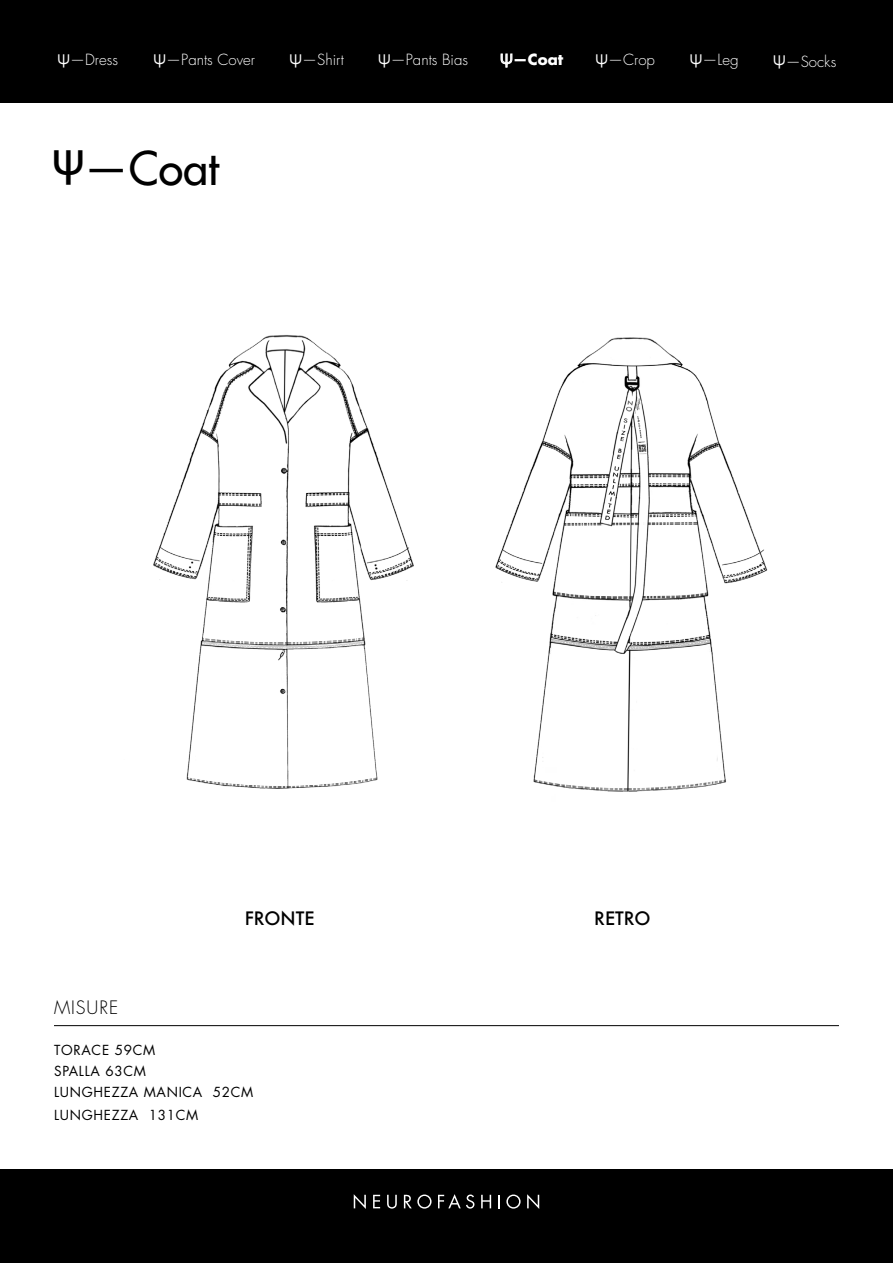
<style>
.page{position:relative;width:893px;height:1263px;background:#fff}
.page>*{position:absolute;margin:0;border:0;box-sizing:border-box;transform-origin:0 0}
.t1{font:500 45.15px "Futura Std";color:#000}
.t2{font:500 18px "Futura";color:#000}
.t3{font:300 18px "Futura Std";letter-spacing:.05em;color:#000}
.t4{font:300 15px "Futura Std";color:#fff}
.t5{font:700 15px "Futura Std";color:#fff}
.t6{font:13.5px/21.6px "Futura Std";letter-spacing:.05em;color:#000}
.s1{font-family:"ST Heiti TC";font-size:18px}
.s2{font-family:"ST Heiti TC";font-weight:300;font-size:18px}
</style>
<div class="page">
<div style="left:0;top:1169px;width:893px;height:94px;background:#000"></div>
<div style="left:0;top:0;width:893px;height:102px;background:#000"></div>
<hr style="left:54px;top:1025px;width:785px;height:1px;background:#000">
<svg style="left:354px;top:1194px;width:12px;height:15px"></svg>
<svg style="left:373px;top:1195px;width:7px;height:13px"></svg>
<svg style="left:387px;top:1195px;width:10px;height:13px"></svg>
<svg style="left:404px;top:1194px;width:28px;height:14px"></svg>
<svg style="left:438px;top:1194px;width:36px;height:14px"></svg>
<svg style="left:481px;top:1195px;width:10px;height:13px"></svg>
<svg style="left:498px;top:1195px;width:2px;height:13px"></svg>
<svg style="left:506px;top:1194px;width:15px;height:14px"></svg>
<svg style="left:527px;top:1194px;width:12px;height:15px"></svg>
<img style="left:153px;top:335px;width:261px;height:454px">
<img style="left:495px;top:337px;width:273px;height:455px">
<p class="t4" style="left:57px;top:51px;width:62px"><span class="s1">ψ</span>—Dress</p>
<p class="t4" style="left:153px;top:51px;width:103px"><span class="s1">ψ</span>—Pants Cover</p>
<p class="t4" style="left:289px;top:51px;width:56px"><span class="s1">ψ</span>—Shirt</p>
<p class="t4" style="left:378px;top:51px;width:92px"><span class="s1">ψ</span>—Pants Bias</p>
<p class="t5" style="left:500px;top:50px;width:65px"><span class="s2">ψ</span>—Coat</p>
<p class="t4" style="left:595px;top:51px;width:61px"><span class="s1">ψ</span>—Crop</p>
<p class="t4" style="left:690px;top:51px;width:51px"><span class="s1">ψ</span>—Leg</p>
<p class="t4" style="left:773px;top:52px;width:65px"><span class="s1">ψ</span>—Socks</p>
<h1 class="t1" style="left:51px;top:140px;width:169px"><sup>ψ</sup>—Coat</h1>
<p class="t3" style="left:54px;top:997px;width:66px">MISURE</p>
<p class="t2" style="left:245px;top:906px;width:71px">FRONTE</p>
<p class="t2" style="left:594px;top:906px;width:58px">RETRO</p>
<p class="t6" style="left:54px;top:1039px;width:200px">TORACE 59CM<br>SPALLA 63CM<br>LUNGHEZZA MANICA 52CM<br>LUNGHEZZA 131CM</p>
</div>
